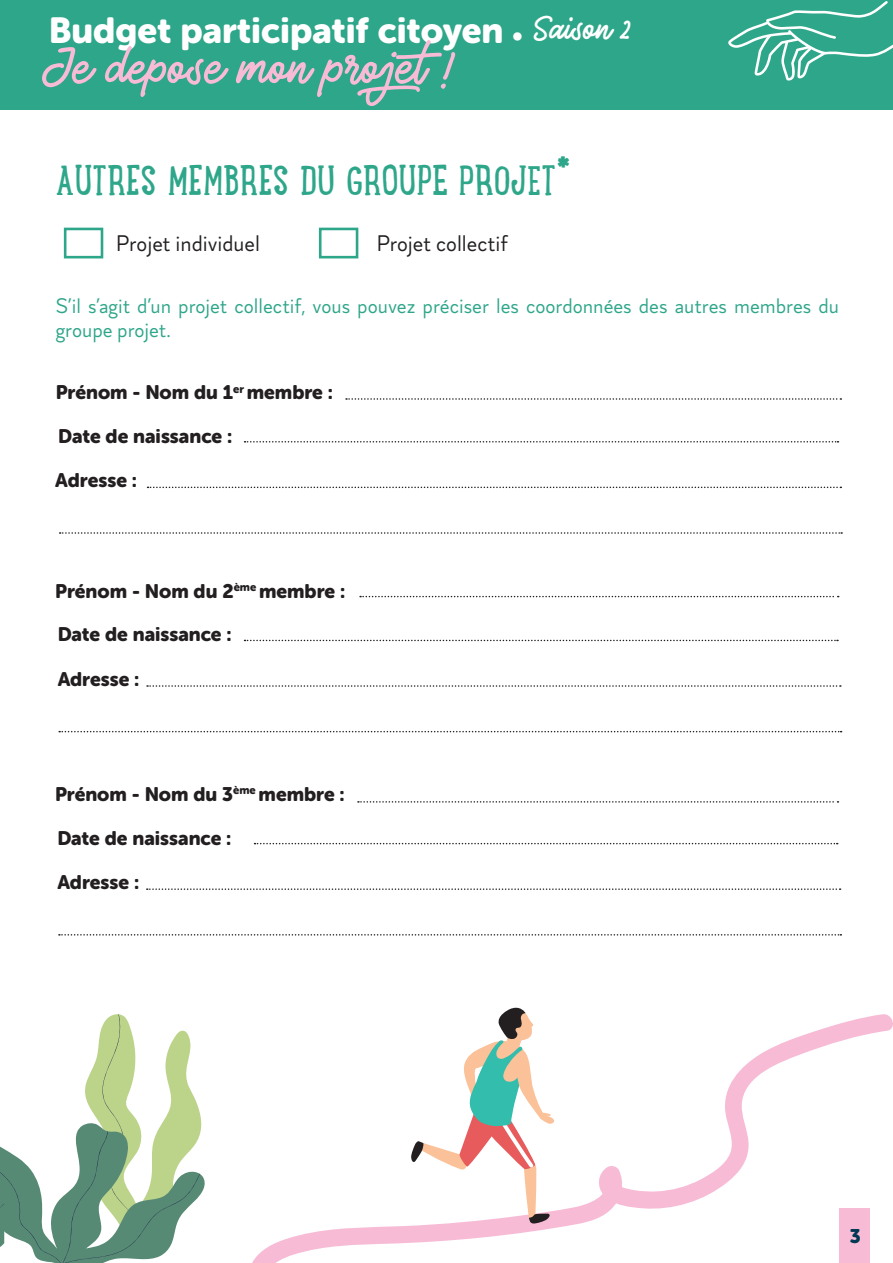
<style>
.page{position:relative;width:893px;height:1263px;background:#fff}
.page>*{position:absolute;margin:0;border:0;box-sizing:border-box;transform-origin:0 0}
.t1{font:66px "Auto Rich";color:#f7bbd6}
.t2{font:45px "Lunch Box Slab";color:#2ea68a}
.t3{font:36px "Museo Sans Rounded 900";color:#fff}
.t4{font:22.5px "Magdelin";color:#231f20}
.t5{font:21px/24px "Magdelin";color:#2ea68a}
.t6{font:19.65px "Museo Sans Rounded 900";color:#013853}
.t7{font:19.5px "Museo Sans Rounded 900";color:#231f20}
.s1{font-size:22.5px}
.s2{font-family:"Auto Rich";font-size:45px}
</style>
<div class="page">
<div style="left:0;top:0;width:893px;height:110px;background:#2ea68a"></div>
<svg style="left:728px;top:1px;width:165px;height:80px"></svg>
<svg style="left:252px;top:1014px;width:641px;height:249px"></svg>
<div style="left:839px;top:1209px;width:30px;height:54px;background:#f7bbd6"></div>
<svg style="left:0;top:1014px;width:205px;height:249px"></svg>
<svg style="left:346px;top:398px;width:495px;height:2px"></svg>
<svg style="left:245px;top:441px;width:593px;height:1px"></svg>
<svg style="left:148px;top:487px;width:693px;height:1px"></svg>
<svg style="left:60px;top:532px;width:782px;height:2px"></svg>
<div style="left:64px;top:228px;width:39px;height:30px;border:3px solid #2ea68a"></div>
<div style="left:319px;top:228px;width:39px;height:30px;border:3px solid #2ea68a"></div>
<svg style="left:360px;top:596px;width:479px;height:1px"></svg>
<svg style="left:245px;top:640px;width:593px;height:1px"></svg>
<svg style="left:147px;top:685px;width:694px;height:2px"></svg>
<svg style="left:59px;top:731px;width:783px;height:1px"></svg>
<svg style="left:358px;top:801px;width:480px;height:2px"></svg>
<svg style="left:254px;top:843px;width:584px;height:1px"></svg>
<svg style="left:147px;top:888px;width:694px;height:2px"></svg>
<svg style="left:59px;top:934px;width:782px;height:1px"></svg>
<svg style="left:411px;top:1007px;width:144px;height:217px"></svg>
<h3 class="t3" style="left:49px;top:10px;width:582px">Budget participatif citoyen <span class="s1">•</span> <span class="s2">Saison 2</span></h3>
<h1 class="t1" style="left:43px;top:40px;width:419px">Je depose mon projet!</h1>
<h2 class="t2" style="left:56px;top:149px;width:517px">AUTRES MEMBRES DU GROUPE PROJET*</h2>
<p class="t4" style="left:116px;top:231px;width:145px">Projet individuel</p>
<p class="t4" style="left:377px;top:231px;width:133px">Projet collectif</p>
<p class="t5" style="left:56px;top:294px;width:785px">S’il s’agit d’un projet collectif, vous pouvez préciser les coordonnées des autres membres du groupe projet.</p>
<p class="t7" style="left:56px;top:381px;width:279px">Prénom - Nom du 1<sup>er</sup> membre :</p>
<p class="t7" style="left:58px;top:425px;width:176px">Date de naissance :</p>
<p class="t7" style="left:55px;top:469px;width:83px">Adresse :</p>
<p class="t7" style="left:55px;top:580px;width:291px">Prénom - Nom du 2<sup>ème</sup> membre :</p>
<p class="t7" style="left:58px;top:623px;width:176px">Date de naissance :</p>
<p class="t7" style="left:58px;top:668px;width:83px">Adresse :</p>
<p class="t7" style="left:55px;top:783px;width:291px">Prénom - Nom du 3<sup>ème</sup> membre :</p>
<p class="t7" style="left:57px;top:827px;width:176px">Date de naissance :</p>
<p class="t7" style="left:57px;top:871px;width:83px">Adresse :</p>
<p class="t6" style="left:850px;top:1225px;width:13px">3</p>
</div>
